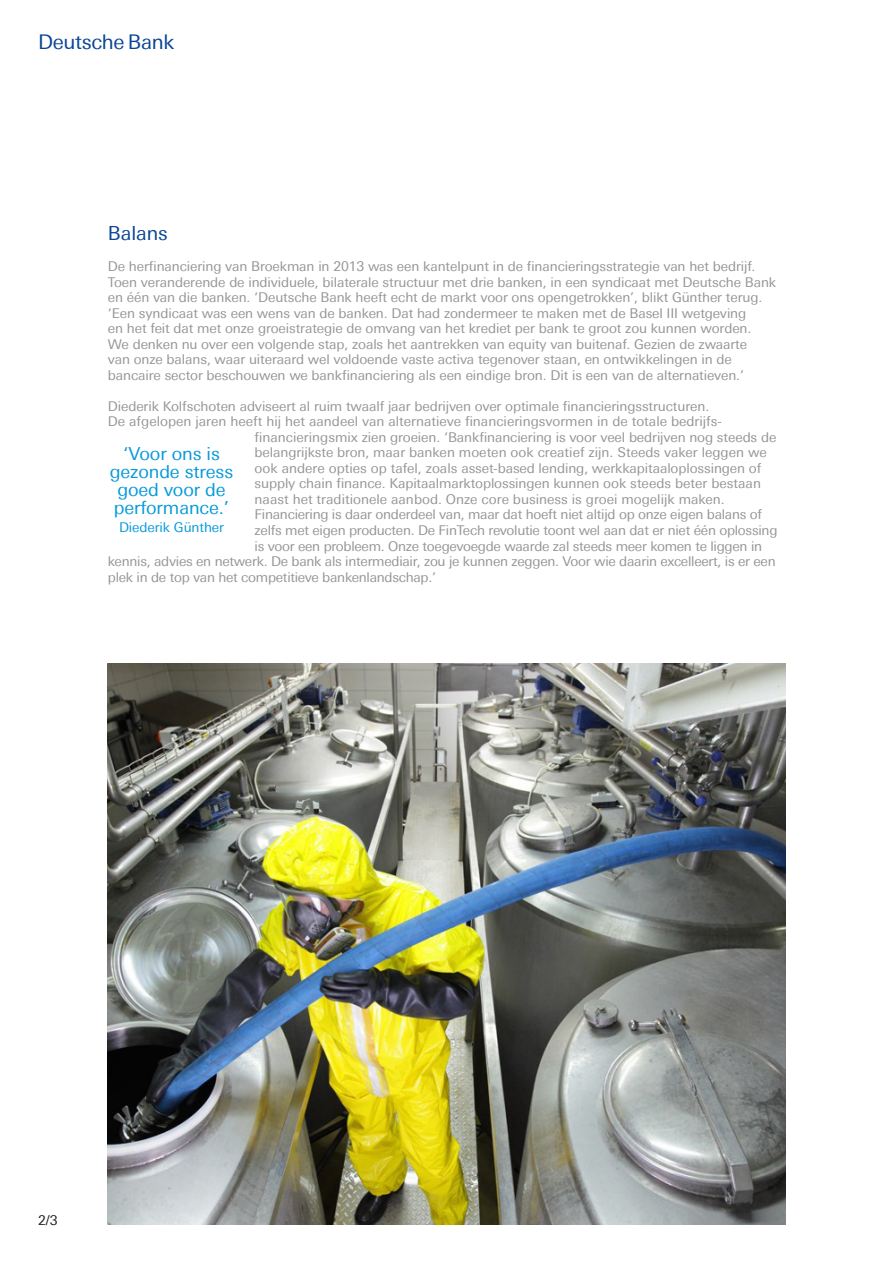
<style>
.page{position:relative;width:893px;height:1263px;background:#fff}
.page>*{position:absolute;margin:0;border:0;box-sizing:border-box;transform-origin:0 0}
.t1{font:20.25px "Univers Deutsche Bank";letter-spacing:-.02em;color:#094594}
.t2{font:19.5px "Univers Deutsche Bank";letter-spacing:-.01em;color:#094594}
.t3{font:18px/18px "Univers Deutsche Bank";letter-spacing:-.01em;color:#069ad9;text-align:center}
.t4{font:13.5px/15.6px "Univers Deutsche Bank";letter-spacing:-.01em;color:#939598}
.t5{font:13.5px "Univers Deutsche Bank";letter-spacing:-.01em;color:#069ad9}
.t6{font:13.5px "Univers Deutsche Bank";color:#231f20}
</style>
<div class="page">
<img style="left:108px;top:663px;width:677px;height:562px">
<h1 class="t1" style="left:38px;top:30px;width:138px">Deutsche Bank</h1>
<h2 class="t2" style="left:108px;top:222px;width:61px">Balans</h2>
<p class="t4" style="left:108px;top:258px;width:670px">De herfinanciering van Broekman in 2013 was een kantelpunt in de financieringsstrategie van het bedrijf.<br>Toen veranderende de individuele, bilaterale structuur met drie banken, in een syndicaat met Deutsche Bank en één van die banken. ‘Deutsche Bank heeft echt de markt voor ons opengetrokken’, blikt Günther terug. ‘Een syndicaat was een wens van de banken. Dat had zondermeer te maken met de Basel III wetgeving<br>en het feit dat met onze groeistrategie de omvang van het krediet per bank te groot zou kunnen worden.<br>We denken nu over een volgende stap, zoals het aantrekken van equity van buitenaf. Gezien de zwaarte<br>van onze balans, waar uiteraard wel voldoende vaste activa tegenover staan, en ontwikkelingen in de bancaire sector beschouwen we bankfinanciering als een eindige bron. Dit is een van de alternatieven.’</p>
<p class="t4" style="left:108px;top:398px;width:603px">Diederik Kolfschoten adviseert al ruim twaalf jaar bedrijven over optimale financieringsstructuren.</p>
<p class="t4" style="left:108px;top:414px;width:616px">De afgelopen jaren heeft hij het aandeel van alternatieve financieringsvormen in de totale bedrijfs-</p>
<p class="t4" style="left:255px;top:429px;width:523px">financieringsmix zien groeien. ‘Bankfinanciering is voor veel bedrijven nog steeds de</p>
<p class="t4" style="left:255px;top:445px;width:514px">belangrijkste bron, maar banken moeten ook creatief zijn. Steeds vaker leggen we</p>
<p class="t4" style="left:255px;top:460px;width:508px">ook andere opties op tafel, zoals asset-based lending, werkkapitaaloplossingen of</p>
<p class="t4" style="left:255px;top:476px;width:508px">supply chain finance. Kapitaalmarktoplossingen kunnen ook steeds beter bestaan</p>
<p class="t4" style="left:255px;top:491px;width:472px">naast het traditionele aanbod. Onze core business is groei mogelijk maken.</p>
<p class="t4" style="left:255px;top:507px;width:509px">Financiering is daar onderdeel van, maar dat hoeft niet altijd op onze eigen balans of</p>
<p class="t4" style="left:255px;top:522px;width:524px">zelfs met eigen producten. De FinTech revolutie toont wel aan dat er niet één oplossing</p>
<p class="t4" style="left:255px;top:538px;width:509px">is voor een probleem. Onze toegevoegde waarde zal steeds meer komen te liggen in</p>
<p class="t4" style="left:108px;top:553px;width:669px">kennis, advies en netwerk. De bank als intermediair, zou je kunnen zeggen. Voor wie daarin excelleert, is er een</p>
<p class="t4" style="left:108px;top:569px;width:330px">plek in de top van het competitieve bankenlandschap.’</p>
<h3 class="t3" style="left:110px;top:445px;width:125px">‘Voor ons is gezonde stress goed voor de performance.’</h3>
<p class="t5" style="left:119px;top:520px;width:107px">Diederik Günther</p>
<p class="t6" style="left:38px;top:1212px;width:21px">2/3</p>
</div>
